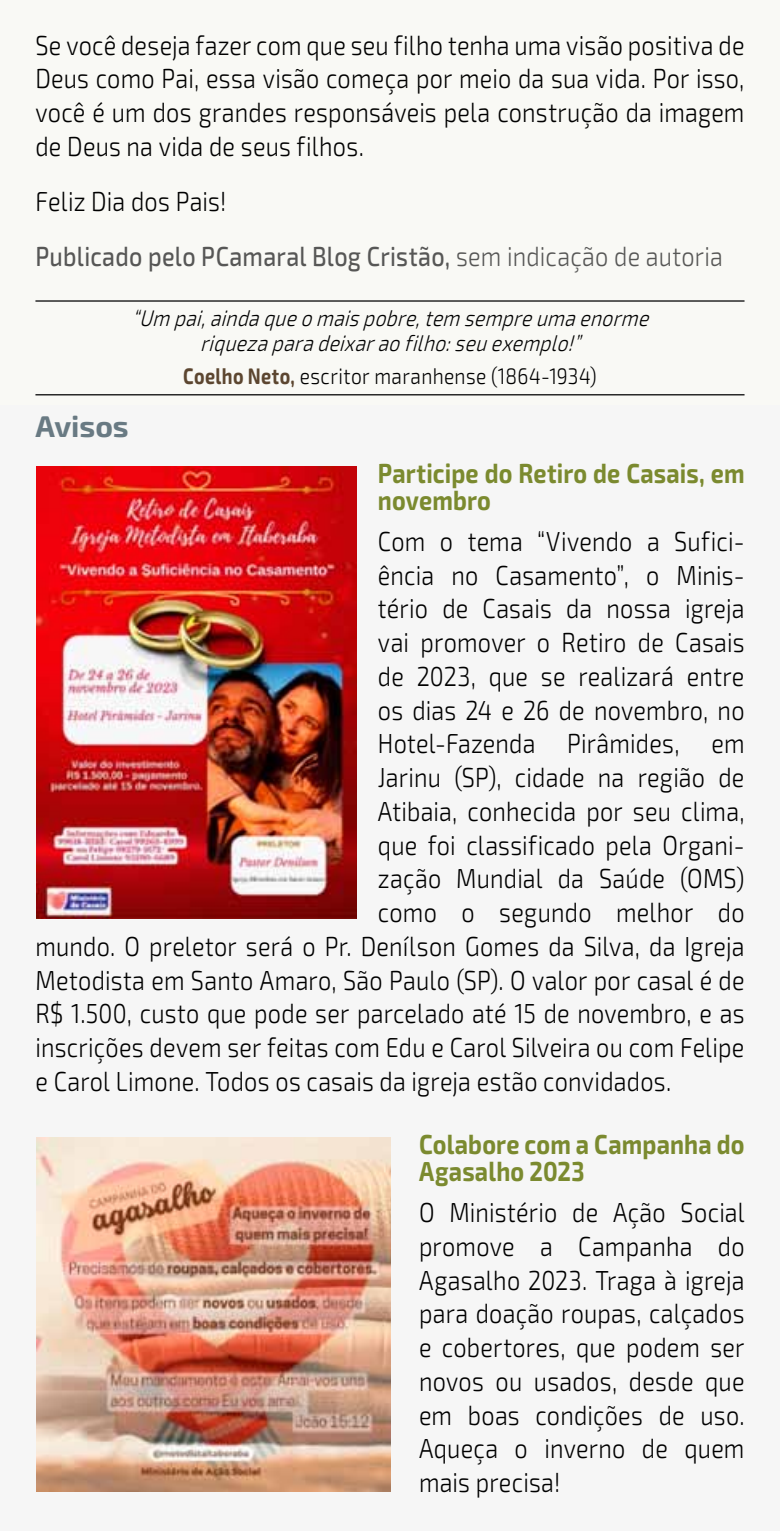
<style>
.page{position:relative;width:780px;height:1531px;background:#f6f6f6}
.page>*{position:absolute;margin:0;border:0;box-sizing:border-box;transform-origin:0 0}
.t1{font:700 30px "Exo 2";color:#697a83}
.t2{font:300 27.5px/33.8px "Exo 2";letter-spacing:.01em;color:#000;text-align:justify;scale:.85 1}
.t3{font:500 27.5px/55px "Exo 2";letter-spacing:.01em;color:#575756;scale:.85 1}
.t4{font:700 27.5px/27.5px "Exo 2";letter-spacing:.01em;color:#7b8a2f;scale:.85 1}
.t5{font:italic 300 22.5px/25px "Exo 2";color:#000;text-align:center;scale:.85 1}
.t6{font:300 22.5px "Exo 2";letter-spacing:.02em;color:#000;scale:.85 1}
.s1{font-weight:300;color:#000}
.s2{font-weight:300}
.s3{font-weight:700;color:#5c4630}
</style>
<div class="page">
<hr style="left:35px;top:300px;width:709px;height:2px;background:#000">
<hr style="left:35px;top:394px;width:709px;height:1px;background:#000">
<img style="left:36px;top:1138px;width:354px;height:353px">
<img style="left:36px;top:466px;width:320px;height:453px">
<p class="t2" style="left:35px;top:29px;width:835px">Se você deseja fazer com que seu filho tenha uma visão positiva de Deus como Pai, essa visão começa por meio da sua vida. Por isso, você é um dos grandes responsáveis pela construção da imagem de Deus na vida de seus filhos.</p>
<p class="t3" style="left:35px;top:174px;width:810px"><span class="s1">Feliz Dia dos Pais!<br></span>Publicado pelo PCamaral Blog Cristão, <span class="s2">sem indicação de autoria</span></p>
<p class="t5" style="left:132px;top:306px;width:617px">“Um pai,aindaqueomaispobre,tem sempreumaenorme riquezaparadeixaraofilho:seuexemplo!”</p>
<p class="t6" style="left:183px;top:363px;width:488px"><span class="s3">Coelho Neto,</span> escritor maranhense (1864-1934)</p>
<p class="t1" style="left:35px;top:409px;width:95px">Avisos</p>
<p class="t4" style="left:378px;top:460px;width:433px">Participe do Retiro de Casais, em novembro</p>
<p class="t2" style="left:378px;top:525px;width:433px">Com o tema “Vivendo a Sufici-</p>
<p class="t2" style="left:378px;top:559px;width:433px">ência no Casamento”, o Minis-</p>
<p class="t2" style="left:378px;top:592px;width:432px">tério de Casais da nossa igreja</p>
<p class="t2" style="left:378px;top:626px;width:433px">vai promover o Retiro de Casais</p>
<p class="t2" style="left:378px;top:660px;width:432px">de 2023, que se realizará entre</p>
<p class="t2" style="left:378px;top:694px;width:433px">os dias 24 e 26 de novembro, no</p>
<p class="t2" style="left:378px;top:727px;width:432px">Hotel-Fazenda Pirâmides, em</p>
<p class="t2" style="left:378px;top:761px;width:432px">Jarinu (SP), cidade na região de</p>
<p class="t2" style="left:378px;top:795px;width:433px">Atibaia, conhecida por seu clima,</p>
<p class="t2" style="left:378px;top:829px;width:433px">que foi classificado pela Organi-</p>
<p class="t2" style="left:378px;top:862px;width:432px">zação Mundial da Saúde (OMS)</p>
<p class="t2" style="left:378px;top:896px;width:433px">como o segundo melhor do</p>
<p class="t2" style="left:35px;top:930px;width:835px">mundo. O preletor será o Pr. Denílson Gomes da Silva, da Igreja</p>
<p class="t2" style="left:35px;top:964px;width:835px">Metodista em Santo Amaro, São Paulo (SP). O valor por casal é de</p>
<p class="t2" style="left:35px;top:997px;width:835px">R$ 1.500, custo que pode ser parcelado até 15 de novembro, e as</p>
<p class="t2" style="left:35px;top:1031px;width:835px">inscrições devem ser feitas com Edu e Carol Silveira ou com Felipe</p>
<p class="t2" style="left:35px;top:1065px;width:749px">e Carol Limone. Todos os casais da igreja estão convidados.</p>
<p class="t4" style="left:419px;top:1131px;width:384px">Colabore com a Campanha do<br>Agasalho 2023</p>
<p class="t2" style="left:419px;top:1196px;width:384px">O Ministério de Ação Social promove a Campanha do Agasalho 2023. Traga à igreja para doação roupas, calçados e cobertores, que podem ser novos ou usados, desde que em boas condições de uso.<br>Aqueça o inverno de quem mais precisa!</p>
</div>
